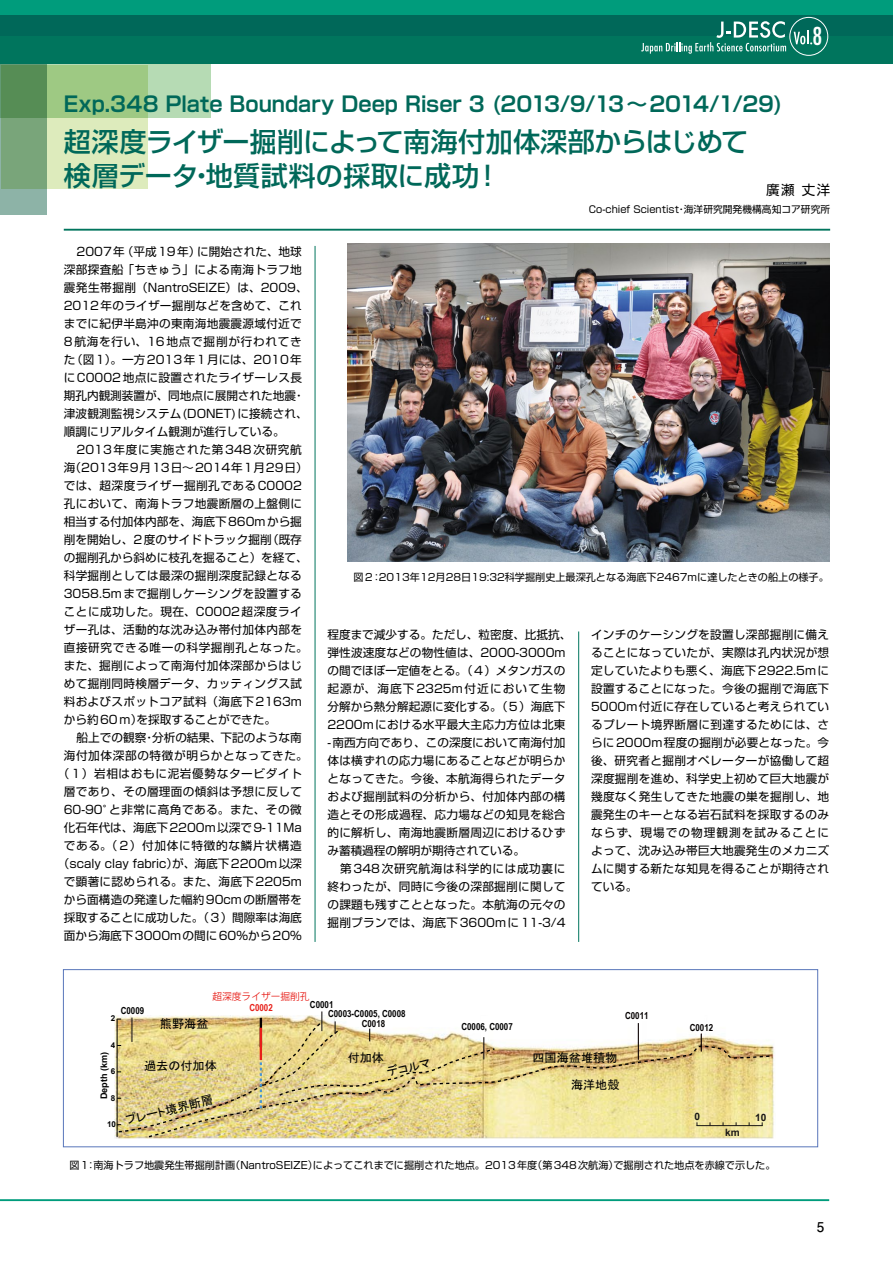
<style>
.page{position:relative;width:893px;height:1263px;background:#fff}
.page>*{position:absolute;margin:0;border:0;box-sizing:border-box;transform-origin:0 0}
.t1{font:500 27px/34.5px "Shin Go Pro";letter-spacing:-.005em;color:#006859}
.t2{font:condensed 24px "Futura";color:#fff}
.t3{font:700 21px "Shin Go Pro De";letter-spacing:-.005em;color:#006859}
.t4{font:13.5px "Shin Go Pro";color:#000}
.t5{font:700 13.5px "Futo Go B101 Pro";color:#000}
.t6{font:12.15px "MS P Gothic";color:#000}
.t7{font:11.7px/18px "Shin Go Pro";letter-spacing:.025em;color:#000}
.t8{font:11.7px "Shin Go Pro";color:#000}
.t9{font:11.7px "Shin Go Pro";letter-spacing:.055em;color:#000}
.t10{font:11.7px "Shin Go Pro";letter-spacing:.045em;color:#000}
.t11{font:11.7px "Shin Go Pro";letter-spacing:.06em;color:#000}
.t12{font:10.2px "Shin Go Pro";color:#000}
.t13{font:700 10.2px "Arial";color:#1a1716}
.t14{font:700 9.75px/9.3px "Arial Narrow";color:#000}
.t15{font:9.75px "Shin Go Pro";color:#000}
.t16{font:700 9.75px "Arial Narrow";color:#040000}
.t17{font:9.75px "Koz Go Pro";color:#e71f19}
.t18{font:700 9.75px "Arial Narrow";color:#e71f19}
.t19{font:700 9.75px "Arial Narrow";color:#050101}
.t20{font:700 9.15px "Arial";color:#020202}
.t21{font:700 8.1px "Arial";color:#020202}
</style>
<div class="page">
<div style="left:1px;top:65px;width:146px;height:123px;background:#ddebbc"></div>
<svg style="left:0;top:118px;width:46px;height:97px;background:#7ea886"></svg>
<svg style="left:0;top:64px;width:210px;height:54px;background:#95c087"></svg>
<hr style="left:0;top:1199px;width:829px;height:2px;background:#009c7c">
<div style="left:0;top:36px;width:893px;height:28px;background:#00755d"></div>
<div style="left:0;top:0;width:893px;height:15px;background:#009c7c"></div>
<div style="left:0;top:15px;width:893px;height:21px;background:#006859"></div>
<svg style="left:641px;top:21px;width:145px;height:33px"></svg>
<div style="left:789px;top:17px;width:39px;height:39px;border:1px solid #fff;border-radius:50%"></div>
<svg style="left:794px;top:30px;width:18px;height:14px"></svg>
<hr style="left:315px;top:246px;width:1px;height:696px;background:#00755d">
<hr style="left:578px;top:631px;width:1px;height:311px;background:#00755d">
<hr style="left:64px;top:229px;width:766px;height:2px;background:#00755d">
<img style="left:117px;top:1011px;width:657px;height:127px">
<hr style="left:260px;top:1018px;width:2px;height:29px;background:#040000">
<hr style="left:260px;top:1028px;width:2px;height:32px;background:#e71f19">
<div style="left:63px;top:969px;width:755px;height:178px;border:1px solid #5976ba"></div>
<img style="left:347px;top:244px;width:482px;height:317px">
<h2 class="t2" style="left:812px;top:21px;width:11px">8</h2>
<h3 class="t3" style="left:64px;top:87px;width:720px">Exp.348 Plate Boundary Deep Riser 3 (2013/9/13〜 2014/1/29)</h3>
<h1 class="t1" style="left:64px;top:121px;width:686px">超深度ライザー掘削によって南海付加体深部からはじめて検層データ・地質試料の採取に成功！</h1>
<p class="t4" style="left:766px;top:179px;width:65px">廣瀬 丈洋</p>
<p class="t15" style="left:589px;top:201px;width:243px">Co-chief Scientist・海洋研究開発機構高知コア研究所</p>
<p class="t7" style="left:64px;top:241px;width:245px;text-indent:13px">2007年（平成19年）に開始された、地球深部探査船 「ちきゅう」による南海トラフ地震発生帯掘削（NantroSEIZE）は、2009、<br>2012年のライザー掘削などを含めて、これまでに紀伊半島沖の東南海地震震源域付近で<br>8航海を行い、16地点で掘削が行われてきた（図1）。一方2013年1月には、2010年にC0002地点に設置されたライザーレス長期孔内観測装置が、同地点に展開された地震・津波観測監視システム(DONET)に接続され、順調にリアルタイム観測が進行している。</p>
<p class="t7" style="left:64px;top:439px;width:245px;text-indent:13px">2013年度に実施された第348次研究航海（2013年9月13日～2014年1月29日）では、超深度ライザー掘削孔であるC0002孔において、南海トラフ地震断層の上盤側に相当する付加体内部を、海底下860mから掘削を開始し、2度のサイドトラック掘削（既存の掘削孔から斜めに枝孔を掘ること）を経て、科学掘削としては最深の掘削深度記録となる<br>3058.5mまで掘削しケーシングを設置することに成功した。現在、C0002超深度ライザー孔は、活動的な沈み込み帯付加体内部を直接研究できる唯一の科学掘削孔となった。また、掘削によって南海付加体深部からはじめて掘削同時検層データ、カッティングス試料およびスポットコア試料（海底下2163mから約60ｍ）を採取することができた。</p>
<p class="t8" style="left:77px;top:728px;width:227px">船上での観察・分析の結果、下記のような南</p>
<p class="t9" style="left:64px;top:746px;width:245px">海付加体深部の特徴が明らかとなってきた。</p>
<p class="t9" style="left:58px;top:764px;width:245px">（１）岩相はおもに泥岩優勢なタービダイト</p>
<p class="t7" style="left:64px;top:781px;width:240px">層であり、その層理面の傾斜は予想に反して</p>
<p class="t10" style="left:64px;top:800px;width:240px">60-90°と非常に高角である。また、その微</p>
<p class="t8" style="left:64px;top:818px;width:240px">化石年代は、海底下2200m以深で9-11Ma</p>
<p class="t11" style="left:64px;top:836px;width:240px">である。（２）付加体に特徴的な鱗片状構造</p>
<p class="t8" style="left:58px;top:854px;width:245px">（scaly clay fabric）が、海底下2200m以深</p>
<p class="t7" style="left:64px;top:871px;width:240px">で顕著に認められる。また、海底下2205m</p>
<p class="t7" style="left:64px;top:889px;width:240px">から面構造の発達した幅約90cmの断層帯を</p>
<p class="t8" style="left:64px;top:908px;width:240px">採取することに成功した。（３）間隙率は海底</p>
<p class="t8" style="left:64px;top:926px;width:240px">面から海底下3000mの間に60％から20％</p>
<p class="t12" style="left:354px;top:568px;width:477px">図２：2013年12月28日19:32科学掘削史上最深孔となる海底下2467mに達したときの船上の様子。</p>
<p class="t7" style="left:327px;top:624px;width:245px">程度まで減少する。ただし、粒密度、比抵抗、弾性波速度などの物性値は、2000-3000mの間でほぼ一定値をとる。（４）メタンガスの起源が、海底下2325m付近において生物分解から熱分解起源に変化する。（５）海底下<br>2200mにおける水平最大主応力方位は北東-南西方向であり、この深度において南海付加体は横ずれの応力場にあることなどが明らかとなってきた。今後、本航海得られたデータおよび掘削試料の分析から、付加体内部の構造とその形成過程、応力場などの知見を総合的に解析し、南海地震断層周辺におけるひずみ蓄積過程の解明が期待されている。</p>
<p class="t7" style="left:327px;top:858px;width:240px;text-align:justify;text-indent:13px">第348次研究航海は科学的には成功裏に終わったが、同時に今後の深部掘削に関しての課題も残すこととなった。本航海の元々の掘削プランでは、海底下3600mに11-3/4</p>
<p class="t7" style="left:591px;top:624px;width:240px;text-align:justify">インチのケーシングを設置し深部掘削に備えることになっていたが、実際は孔内状況が想定していたよりも悪く、海底下2922.5mに設置することになった。今後の掘削で海底下5000m付近に存在していると考えられているプレート境界断層に到達するためには、さらに2000m程度の掘削が必要となった。今後、研究者と掘削オペレーターが協働して超深度掘削を進め、科学史上初めて巨大地震が幾度なく発生してきた地震の巣を掘削し、地震発生のキーとなる岩石試料を採取するのみならず、現場での物理観測を試みることによって、沈み込み帯巨大地震発生のメカニズムに関する新たな知見を得ることが期待されている。</p>
<p class="t17" style="left:212px;top:990px;width:99px">超深度ライザー掘削孔</p>
<p class="t18" style="left:249px;top:1000px;width:25px">C0002</p>
<p class="t14" style="left:328px;top:999px;width:79px;text-indent:-18px">C0001<br>C0003-C0005, C0008</p>
<p class="t16" style="left:362px;top:1016px;width:25px">C0018</p>
<p class="t14" style="left:461px;top:1021px;width:53px">C0006, C0007</p>
<p class="t14" style="left:121px;top:1005px;width:25px">C0009</p>
<p class="t21" style="left:111px;top:1013px;width:6px">2</p>
<p class="t21" style="left:111px;top:1040px;width:6px">4</p>
<p class="t21" style="left:111px;top:1066px;width:6px">6</p>
<p class="t21" style="left:111px;top:1092px;width:6px">8</p>
<p class="t21" style="left:107px;top:1119px;width:10px">10</p>
<p class="t6" style="left:160px;top:1018px;width:50px">熊野海盆</p>
<p class="t6" style="left:144px;top:1059px;width:74px">過去の付加体</p>
<p class="t6" style="left:348px;top:1051px;width:38px">付加体</p>
<p class="t20" style="left:98px;top:1099px;width:49px;rotate:-90deg">Depth (km)</p>
<p class="t6" style="left:386px;top:1066px;width:46px;rotate:-12deg">デコルマ</p>
<p class="t6" style="left:125px;top:1114px;width:91px;rotate:-14deg">プレート境界断層</p>
<p class="t19" style="left:625px;top:1008px;width:25px">C0011</p>
<p class="t6" style="left:532px;top:1051px;width:86px">四国海盆堆積物</p>
<p class="t6" style="left:571px;top:1079px;width:50px">海洋地殻</p>
<p class="t16" style="left:690px;top:1020px;width:25px">C0012</p>
<p class="t13" style="left:694px;top:1110px;width:7px">0</p>
<p class="t13" style="left:755px;top:1110px;width:13px">10</p>
<p class="t13" style="left:725px;top:1125px;width:16px">km</p>
<p class="t12" style="left:69px;top:1156px;width:708px">図1：南海トラフ地震発生帯掘削計画（NantroSEIZE）によってこれまでに掘削された地点。2013年度（第348次航海）で掘削された地点を赤線で示した。</p>
<p class="t5" style="left:817px;top:1216px;width:9px">5</p>
</div>
